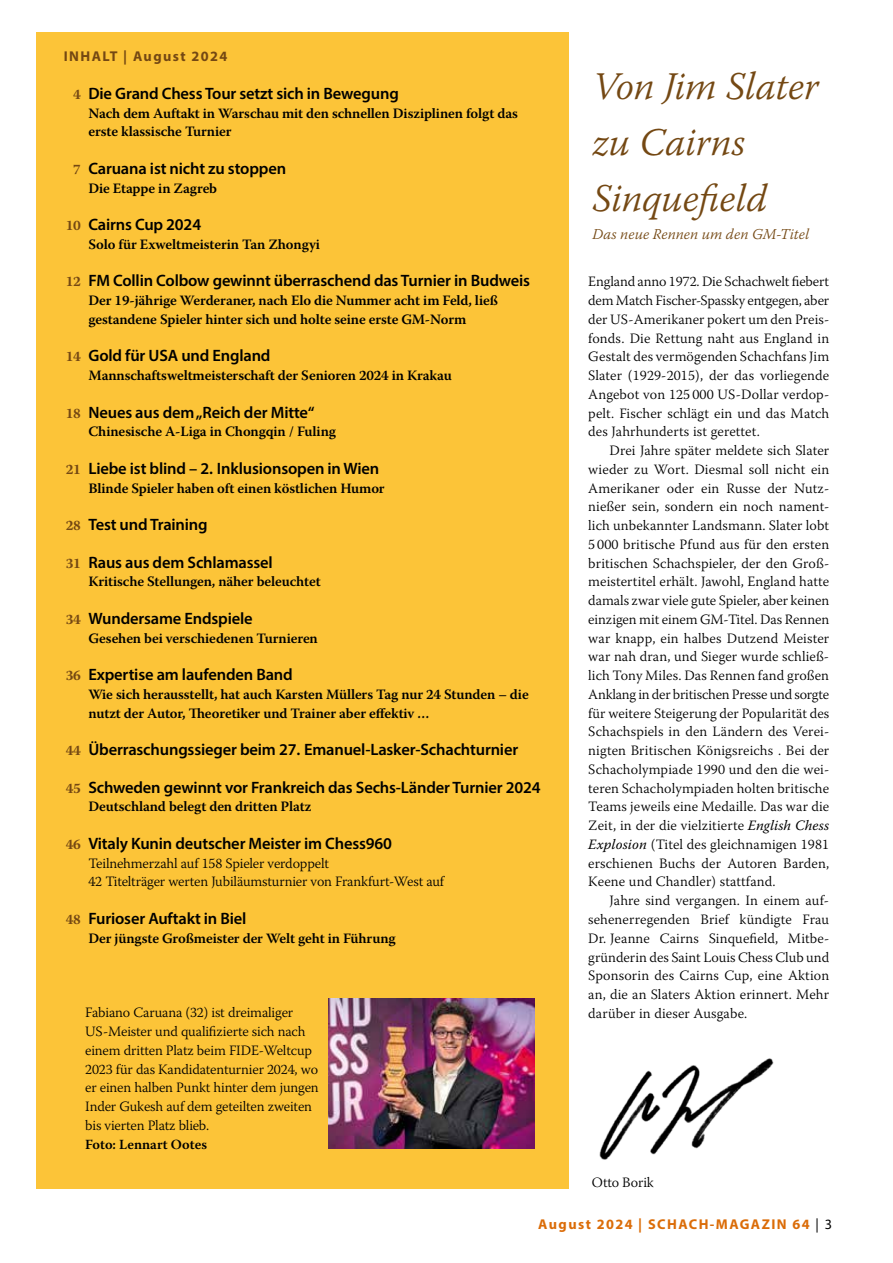
<style>
.page{position:relative;width:893px;height:1263px;background:#fff}
.page>*{position:absolute;margin:0;border:0;box-sizing:border-box;transform-origin:0 0}
.t1{font:italic 300 39px/56.2px "Warnock Pro";letter-spacing:-.005em;color:#744813}
.t2{font:600 16.5px "Myriad Pro";letter-spacing:-.01em;color:#000}
.t3{font:italic 300 15px "Warnock Pro";letter-spacing:.01em;color:#744813}
.t4{font:300 14.25px/18.8px "Warnock Pro";letter-spacing:-.01em;color:#000;text-align:justify}
.t5{font:600 14.25px/18.8px "Warnock Pro";letter-spacing:-.01em;color:#000}
.t6{font:700 14.25px "Myriad Pro";letter-spacing:.1em;color:#db6c08}
.t7{font:700 14.25px "Warnock Pro";letter-spacing:-.01em;color:#744813}
.t8{font:700 14.25px "Myriad Pro";letter-spacing:.1em;color:#744813}
.t9{font:600 13.95px "Warnock Pro";color:#000}
.s1{font-weight:400;font-style:italic}
.s2{font-weight:400;color:#000}
</style>
<div class="page">
<div style="left:36px;top:32px;width:533px;height:1156px;background:#fcc438"></div>
<img style="left:599px;top:1058px;width:175px;height:102px">
<img style="left:329px;top:999px;width:206px;height:149px">
<p class="t8" style="left:64px;top:47px;width:165px">INHALT | August 2024</p>
<p class="t7" style="left:73px;top:86px;width:9px">4</p>
<p class="t2" style="left:88px;top:83px;width:312px">Die Grand Chess Tour setzt sich in Bewegung</p>
<p class="t5" style="left:88px;top:103px;width:431px">Nach dem Auftakt in Warschau mit den schnellen Disziplinen folgt das erste klassische Turnier</p>
<p class="t2" style="left:88px;top:158px;width:199px">Caruana ist nicht zu stoppen</p>
<p class="t5" style="left:88px;top:178px;width:130px">Die Etappe in Zagreb</p>
<p class="t2" style="left:88px;top:214px;width:114px">Cairns Cup 2024</p>
<p class="t5" style="left:88px;top:234px;width:233px">Solo für Exweltmeisterin Tan Zhongyi</p>
<p class="t2" style="left:88px;top:270px;width:443px">FM Collin Colbow gewinnt überraschend das Turnier in Budweis</p>
<p class="t5" style="left:88px;top:291px;width:411px">Der 19-jährige Werderaner, nach Elo die Nummer acht im Feld, ließ gestandene Spieler hinter sich und holte seine erste GM-Norm</p>
<p class="t2" style="left:88px;top:345px;width:184px">Gold für USA und England</p>
<p class="t5" style="left:88px;top:366px;width:365px">Mannschaftsweltmeisterschaft der Senioren 2024 in Krakau</p>
<p class="t2" style="left:88px;top:401px;width:228px">Neues aus dem „Reich der Mitte“</p>
<p class="t5" style="left:88px;top:422px;width:249px">Chinesische A-Liga in Chongqin / Fuling</p>
<p class="t2" style="left:88px;top:458px;width:292px">Liebe ist blind – 2. Inklusionsopen in Wien</p>
<p class="t5" style="left:88px;top:478px;width:298px">Blinde Spieler haben oft einen köstlichen Humor</p>
<p class="t2" style="left:88px;top:514px;width:121px">Test und Training</p>
<p class="t2" style="left:88px;top:551px;width:186px">Raus aus dem Schlamassel</p>
<p class="t5" style="left:88px;top:572px;width:234px">Kritische Stellungen, näher beleuchtet</p>
<p class="t2" style="left:88px;top:608px;width:166px">Wundersame Endspiele</p>
<p class="t5" style="left:88px;top:628px;width:231px">Gesehen bei verschiedenen Turnieren</p>
<p class="t2" style="left:88px;top:664px;width:206px">Expertise am laufenden Band</p>
<p class="t5" style="left:88px;top:684px;width:442px">Wie sich herausstellt, hat auch Karsten Müllers Tag nur 24 Stunden – die nutzt der Autor, Theoretiker und Trainer aber effektiv …</p>
<p class="t2" style="left:88px;top:739px;width:431px">Überraschungssieger beim 27. Emanuel-Lasker-Schachturnier</p>
<p class="t2" style="left:88px;top:776px;width:454px">Schweden gewinnt vor Frankreich das Sechs-Länder Turnier 2024</p>
<p class="t5" style="left:88px;top:797px;width:225px">Deutschland belegt den dritten Platz</p>
<p class="t2" style="left:88px;top:833px;width:305px">Vitaly Kunin deutscher Meister im Chess960</p>
<p class="t4" style="left:88px;top:853px;width:357px">Teilnehmerzahl auf 158 Spieler verdoppelt<br>42 Titelträger werten Jubiläumsturnier von Frankfurt-West auf</p>
<p class="t2" style="left:88px;top:908px;width:160px">Furioser Auftakt in Biel</p>
<p class="t5" style="left:88px;top:928px;width:309px">Der jüngste Großmeister der Welt geht in Führung</p>
<p class="t7" style="left:73px;top:161px;width:9px">7</p>
<p class="t7" style="left:66px;top:217px;width:17px">10</p>
<p class="t7" style="left:66px;top:273px;width:17px">12</p>
<p class="t7" style="left:66px;top:348px;width:17px">14</p>
<p class="t7" style="left:66px;top:404px;width:17px">18</p>
<p class="t7" style="left:66px;top:460px;width:17px">21</p>
<p class="t7" style="left:66px;top:517px;width:17px">28</p>
<p class="t7" style="left:66px;top:554px;width:17px">31</p>
<p class="t7" style="left:66px;top:610px;width:17px">34</p>
<p class="t7" style="left:66px;top:667px;width:17px">36</p>
<p class="t7" style="left:66px;top:742px;width:17px">44</p>
<p class="t7" style="left:66px;top:779px;width:17px">45</p>
<p class="t7" style="left:66px;top:835px;width:17px">46</p>
<p class="t7" style="left:66px;top:910px;width:17px">48</p>
<p class="t4" style="left:85px;top:1003px;width:235px;text-align:left">Fabiano Caruana (32) ist dreimaliger US-Meister und qualifizierte sich nach einem dritten Platz beim FIDE-Weltcup 2023 für das Kandidatenturnier 2024, wo er einen halben Punkt hinter dem jungen Inder Gukesh auf dem geteilten zweiten bis vierten Platz blieb.</p>
<p class="t9" style="left:85px;top:1135px;width:123px">Foto: Lennart Ootes</p>
<h1 class="t1" style="left:592px;top:57px;width:228px">Von Jim Slater zu Cairns<br>Sinquefield</h1>
<p class="t3" style="left:592px;top:225px;width:218px">Das neue Rennen um den GM-Titel</p>
<p class="t4" style="left:588px;top:272px;width:242px">England anno 1972. Die Schachwelt fiebert dem Match Fischer-Spassky entgegen, aber der US-Amerikaner pokert um den Preis&shy;fonds. Die Rettung naht aus England in Gestalt des vermögenden Schachfans Jim Slater (1929-2015), der das vorliegende Angebot von 125 000 US-Dollar verdop&shy;pelt. Fischer schlägt ein und das Match des Jahrhunderts ist gerettet.</p>
<p class="t4" style="left:588px;top:441px;width:243px;text-indent:21px">Drei Jahre später meldete sich Slater wieder zu Wort. Diesmal soll nicht ein Amerikaner oder ein Russe der Nutz&shy;nießer sein, sondern ein noch nament&shy;lich unbekannter Landsmann. Slater lobt 5 000 britische Pfund aus für den ersten britischen Schachspieler, der den Groß&shy;meistertitel erhält. Jawohl, England hatte damals zwar viele gute Spieler, aber keinen einzigen mit einem GM-Titel. Das Rennen war knapp, ein halbes Dutzend Meister war nah dran, und Sieger wurde schließ&shy;lich Tony Miles. Das Rennen fand großen Anklang in der britischen Presse und sorgte für weitere Steigerung der Popularität des Schachspiels in den Ländern des Verei&shy;nigten Britischen Königsreichs . Bei der Schacholympiade 1990 und den die wei&shy;teren Schacholympiaden holten britische Teams jeweils eine Medaille. Das war die Zeit, in der die vielzitierte <span class="s1">English Chess Explosion</span> (Titel des gleichnamigen 1981 erschienen Buchs der Autoren Barden, Keene und Chandler) stattfand.</p>
<p class="t4" style="left:588px;top:891px;width:243px;text-indent:21px">Jahre sind vergangen. In einem auf&shy;sehenerregenden Brief kündigte Frau Dr. Jeanne Cairns Sinquefield, Mitbe&shy;gründerin des Saint Louis Chess Club und Sponsorin des Cairns Cup, eine Aktion an, die an Slaters Aktion erinnert. Mehr darüber in dieser Ausgabe.</p>
<p class="t4" style="left:592px;top:1172px;width:63px">Otto Borik</p>
<p class="t6" style="left:538px;top:1214px;width:295px">August 2024 | SCHACH-MAGAZIN 64 <span class="s2">| 3</span></p>
</div>
